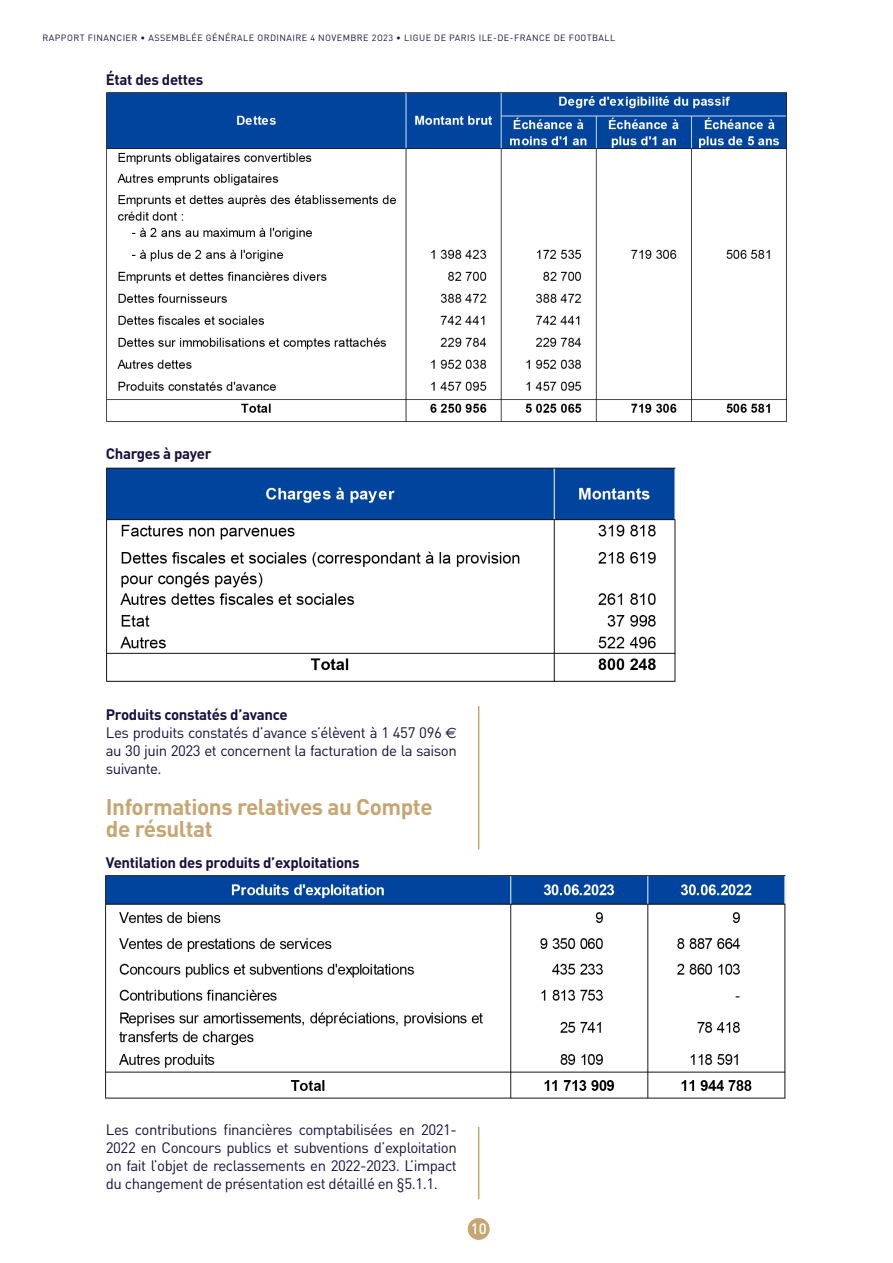
<style>
.page{position:relative;width:893px;height:1263px;background:#fff}
.page>*{position:absolute;margin:0;border:0;box-sizing:border-box;transform-origin:0 0}
.t1{font:700 22.5px/22.5px "DIN";letter-spacing:-.02em;color:#c6a672}
.t2{font:15px/18px "DIN";letter-spacing:-.03em;color:#1b0f3e}
.t3{font:700 15px "DIN";letter-spacing:-.02em;color:#1b0f3e}
.t4{font:500 15px "DIN";color:#fff}
.t5{font:9px "DIN";letter-spacing:.05em;color:#1b0f3e}
.s1{font-weight:700}
.s2{font-family:"Euro Sans"}
</style>
<div class="page">
<div style="left:468px;top:1218px;width:22px;height:22px;background:#c6a672;border-radius:50%"></div>
<hr style="left:478px;top:1127px;width:1px;height:72px;background:#c6a672">
<hr style="left:478px;top:706px;width:1px;height:143px;background:#c6a672">
<img style="left:107px;top:92px;width:680px;height:330px">
<img style="left:107px;top:467px;width:569px;height:214px">
<img style="left:106px;top:875px;width:680px;height:224px">
<p class="t5" style="left:43px;top:32px;width:574px">RAPPORT FINANCIER • ASSEMBLÉE GÉNÉRALE ORDINAIRE 4 NOVEMBRE 2O23 • LIGUE DE PARIS ILE-DE-FRANCE DE FOOTBALL</p>
<p class="t3" style="left:106px;top:70px;width:99px">État des dettes</p>
<p class="t3" style="left:106px;top:444px;width:107px">Charges à payer</p>
<p class="t2" style="left:106px;top:705px;width:353px"><span class="s1">Produits constatés d’avance<br></span>Les produits constatés d’avance s’élèvent à 1 457 096 <span class="s2">€ </span>au 30 juin 2023 et concernent la facturation de la saison suivante.</p>
<h1 class="t1" style="left:106px;top:794px;width:328px">Informations relatives au Compte de résultat</h1>
<p class="t3" style="left:106px;top:852px;width:255px">Ventilation des produits d’exploitations</p>
<p class="t2" style="left:106px;top:1120px;width:353px;text-align:justify">Les contributions financières comptabilisées en 2021- 2022 en Concours publics et subventions d’exploitation on fait l’objet de reclassements en 2022-2023. L’impact du changement de présentation est détaillé en §5.1.1.</p>
<p class="t4" style="left:471px;top:1219px;width:17px">10</p>
</div>
